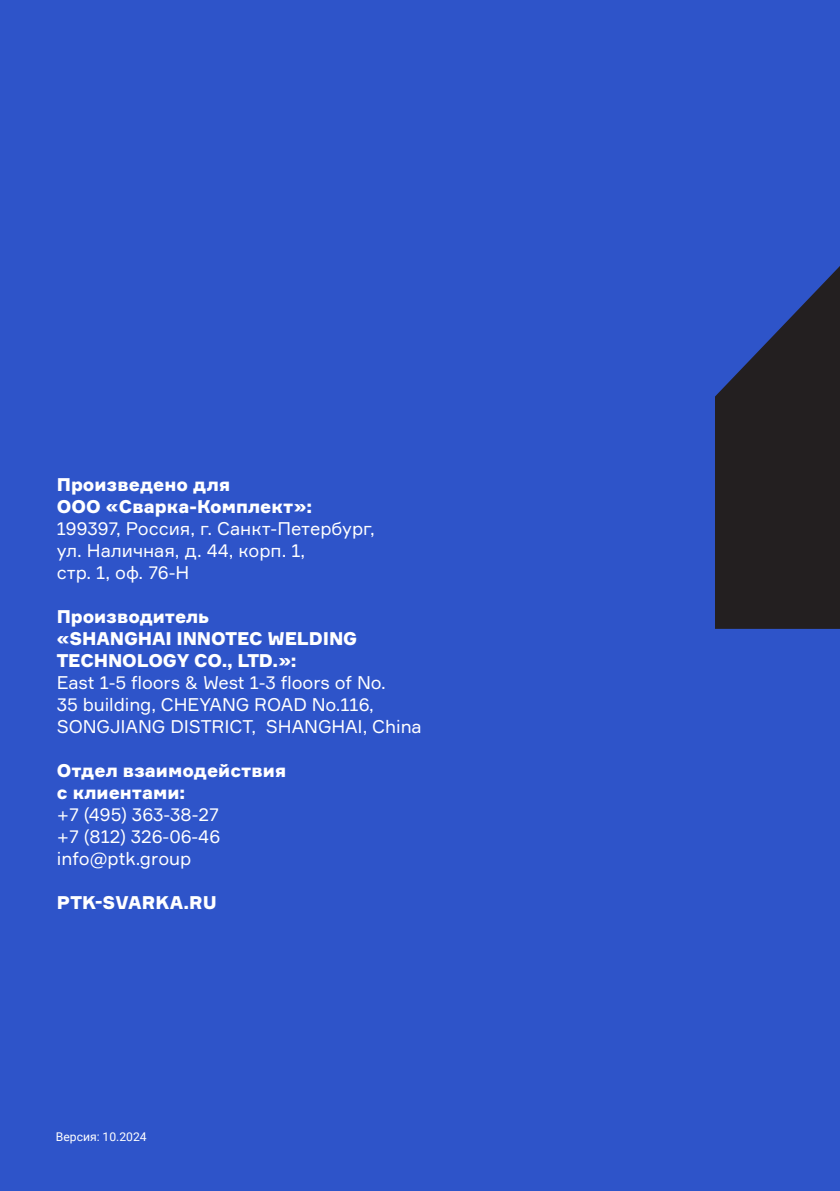
<style>
.page{position:relative;width:840px;height:1191px;background:#fff}
.page>*{position:absolute;margin:0;border:0;box-sizing:border-box;transform-origin:0 0}
.t1{font:18px/22px "Formular";letter-spacing:-.005em;color:#fff}
.t2{font:900 18px/22px "Formular";color:#fff}
.t3{font:12px "Roboto";color:#fff}
</style>
<div class="page">
<div style="left:0;top:0;width:839px;height:1191px;background:#2e54c9"></div>
<svg style="left:715px;top:267px;width:124px;height:362px;fill:#231f20"></svg>
<p class="t2" style="left:57px;top:473px;width:175px">Произведено для</p>
<p class="t2" style="left:57px;top:495px;width:257px">ООО «Сварка-Комплект»:</p>
<p class="t1" style="left:57px;top:517px;width:319px">199397, Россия, г. Санкт-Петербург,</p>
<p class="t1" style="left:57px;top:539px;width:250px">ул. Наличная, д. 44, корп. 1,</p>
<p class="t1" style="left:57px;top:561px;width:134px">стр. 1, оф. 76-Н</p>
<p class="t2" style="left:57px;top:605px;width:154px">Производитель</p>
<p class="t2" style="left:57px;top:627px;width:302px">«SHANGHAI INNOTEC WELDING<br>TECHNOLOGY CO., LTD.»:</p>
<p class="t1" style="left:57px;top:671px;width:366px">East 1-5 floors &amp; West 1-3 floors of No.<br>35 building, CHEYANG ROAD No.116,<br>SONGJIANG DISTRICT, SHANGHAI, China</p>
<p class="t2" style="left:57px;top:759px;width:231px">Отдел взаимодействия</p>
<p class="t2" style="left:57px;top:781px;width:130px">с клиентами:</p>
<p class="t1" style="left:57px;top:803px;width:164px">+7 (495) 363-38-27</p>
<p class="t1" style="left:57px;top:825px;width:165px">+7 (812) 326-06-46</p>
<p class="t1" style="left:57px;top:847px;width:136px">info@ptk.group</p>
<p class="t2" style="left:57px;top:891px;width:161px">PTK-SVARKA.RU</p>
<p class="t3" style="left:56px;top:1128px;width:92px">Версия: 10.2024</p>
</div>
